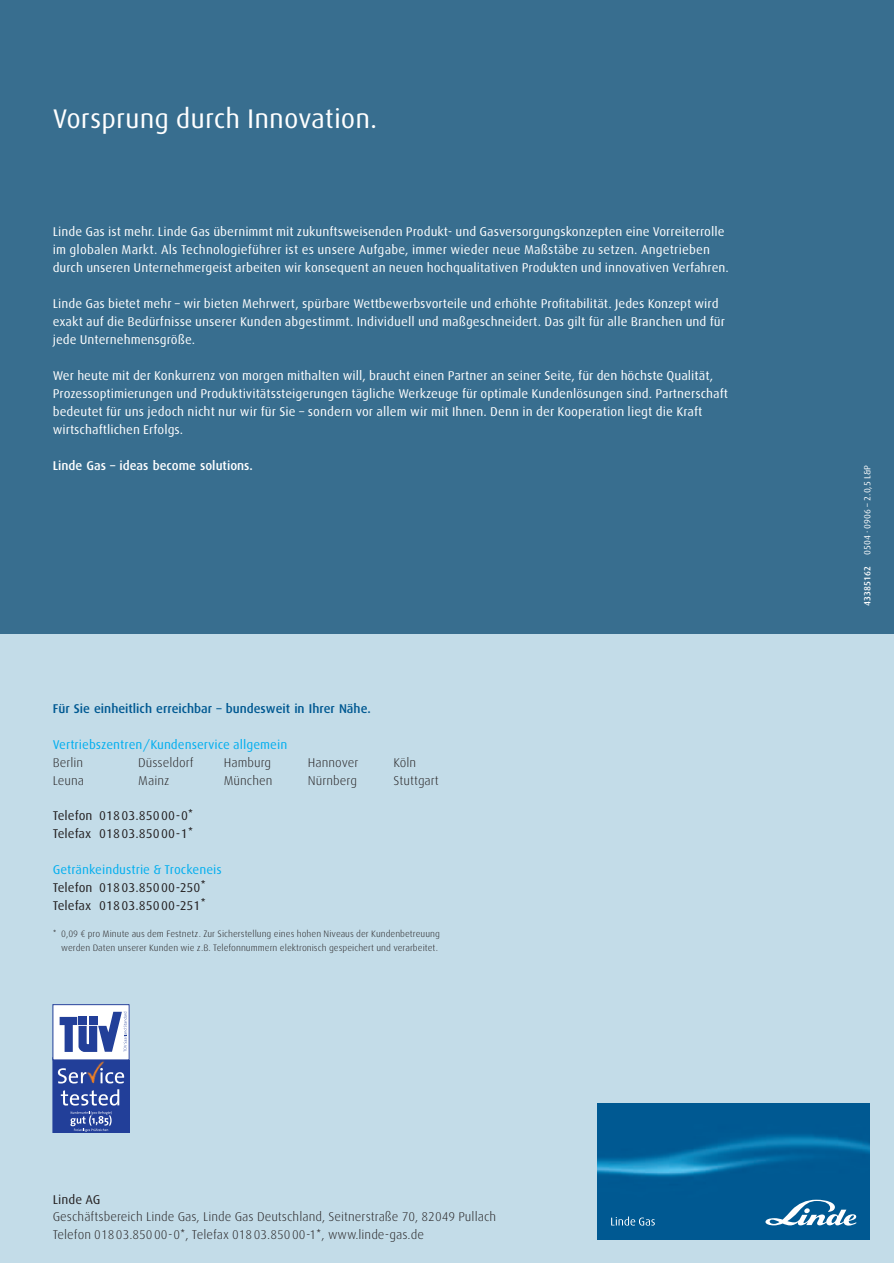
<style>
.page{position:relative;width:894px;height:1263px;background:#fff}
.page>*{position:absolute;margin:0;border:0;box-sizing:border-box;transform-origin:0 0}
.t1{font:27px "Linde Dax OT";color:#fff}
.t2{font:12.75px/18px "Linde Dax OT";color:#fff}
.t3{font:300 12.75px/17.9px "Linde Dax OT";color:#231f20}
.t4{font:12.75px/17.9px "Linde Dax OT";color:#231f20}
.t5{font:12.75px "Linde Dax OT";color:#00aeef}
.t6{font:500 12.75px "Linde Dax OT";color:#005992}
.t7{font:500 12.75px "Linde Dax OT";color:#fff}
.t8{font:300 9.3px/13px "Linde Dax OT";color:#231f20;text-align:right}
.t9{font:9px "Linde Dax";color:#fff}
.t10{font:500 9px "Linde Dax";color:#fff}
</style>
<div class="page">
<div style="left:0;top:633px;width:893px;height:630px;background:#c3dce8"></div>
<div style="left:0;top:0;width:893px;height:633px;background:#386e8f"></div>
<img style="left:597px;top:1103px;width:272px;height:136px">
<svg style="left:765px;top:1199px;width:91px;height:26px;background:#518db4"></svg>
<svg style="left:611px;top:1216px;width:43px;height:9px"></svg>
<div style="left:53px;top:1058px;width:76px;height:74px;background:#223f99"></div>
<div style="left:53px;top:1057px;width:76px;height:76px;border:1px solid #223f99"></div>
<div style="left:53px;top:1004px;width:76px;height:56px;background:#fff"></div>
<div style="left:53px;top:1004px;width:76px;height:56px;border:1px solid #223f99"></div>
<img style="left:86px;top:1060px;width:19px;height:24px">
<svg style="left:61px;top:1089px;width:58px;height:16px"></svg>
<svg style="left:58px;top:1068px;width:28px;height:15px"></svg>
<svg style="left:100px;top:1068px;width:24px;height:15px"></svg>
<svg style="left:60px;top:1012px;width:66px;height:40px"></svg>
<svg style="left:70px;top:1111px;width:42px;height:21px"></svg>
<h1 class="t1" style="left:53px;top:107px;width:326px">Vorsprung durch Innovation.</h1>
<p class="t2" style="left:53px;top:223px;width:677px">Linde Gas ist mehr. Linde Gas übernimmt mit zukunftsweisenden Produkt- und Gasversorgungskonzepten eine Vorreiterrolle im globalen Markt. Als Technologieführer ist es unsere Aufgabe, immer wieder neue Maßstäbe zu setzen. Angetrieben durch unseren Unternehmergeist arbeiten wir konsequent an neuen hochqualitativen Produkten und innovativen Verfahren.</p>
<p class="t2" style="left:53px;top:295px;width:673px">Linde Gas bietet mehr – wir bieten Mehrwert, spürbare Wettbewerbsvorteile und erhöhte Profitabilität. Jedes Konzept wird exakt auf die Bedürfnisse unserer Kunden abgestimmt. Individuell und maßgeschneidert. Das gilt für alle Branchen und für jede Unternehmensgröße.</p>
<p class="t2" style="left:53px;top:367px;width:676px">Wer heute mit der Konkurrenz von morgen mithalten will, braucht einen Partner an seiner Seite, für den höchste Qualität, Prozessoptimierungen und Produktivitätssteigerungen tägliche Werkzeuge für optimale Kundenlösungen sind. Partnerschaft bedeutet für uns jedoch nicht nur wir für Sie – sondern vor allem wir mit Ihnen. Denn in der Kooperation liegt die Kraft wirtschaftlichen Erfolgs.</p>
<p class="t7" style="left:53px;top:460px;width:202px">Linde Gas – ideas become solutions.</p>
<p class="t6" style="left:53px;top:703px;width:319px">Für Sie einheitlich erreichbar – bundesweit in Ihrer Nähe.</p>
<p class="t5" style="left:53px;top:739px;width:236px">Vertriebszentren/Kundenservice allgemein</p>
<p class="t3" style="left:53px;top:754px;width:32px">Berlin</p>
<p class="t3" style="left:138px;top:754px;width:57px">Düsseldorf</p>
<p class="t3" style="left:224px;top:754px;width:49px">Hamburg</p>
<p class="t3" style="left:308px;top:754px;width:52px">Hannover</p>
<p class="t3" style="left:393px;top:754px;width:24px">Köln</p>
<p class="t3" style="left:53px;top:772px;width:33px">Leuna</p>
<p class="t3" style="left:138px;top:772px;width:33px">Mainz</p>
<p class="t3" style="left:224px;top:772px;width:50px">München</p>
<p class="t3" style="left:308px;top:772px;width:51px">Nürnberg</p>
<p class="t3" style="left:393px;top:772px;width:47px">Stuttgart</p>
<p class="t4" style="left:53px;top:808px;width:142px">Telefon 018 03.850 00-0*<br>Telefax 018 03.850 00-1*</p>
<p class="t5" style="left:53px;top:864px;width:170px">Getränkeindustrie &amp; Trockeneis</p>
<p class="t4" style="left:53px;top:879px;width:155px">Telefon 018 03.850 00-250*<br>Telefax 018 03.850 00-251*</p>
<p class="t8" style="left:53px;top:928px;width:388px">* 0,09 € pro Minute aus dem Festnetz. Zur Sicherstellung eines hohen Niveaus der Kundenbetreuung werden Daten unserer Kunden wie z.B. Telefonnummern elektronisch gespeichert und verarbeitet.</p>
<p class="t4" style="left:53px;top:1191px;width:49px">Linde AG</p>
<p class="t3" style="left:53px;top:1209px;width:445px">Geschäftsbereich Linde Gas, Linde Gas Deutschland, Seitnerstraße 70, 82049 Pullach<br>Telefon 018 03.850 00-0*, Telefax 018 03.850 00-1*, www.linde-gas.de</p>
<p class="t9" style="left:863px;top:555px;width:92px;rotate:-90deg">0504 · 0906 – 2.0,5 L&amp;P</p>
<p class="t10" style="left:863px;top:605px;width:41px;rotate:-90deg">43385162</p>
</div>
